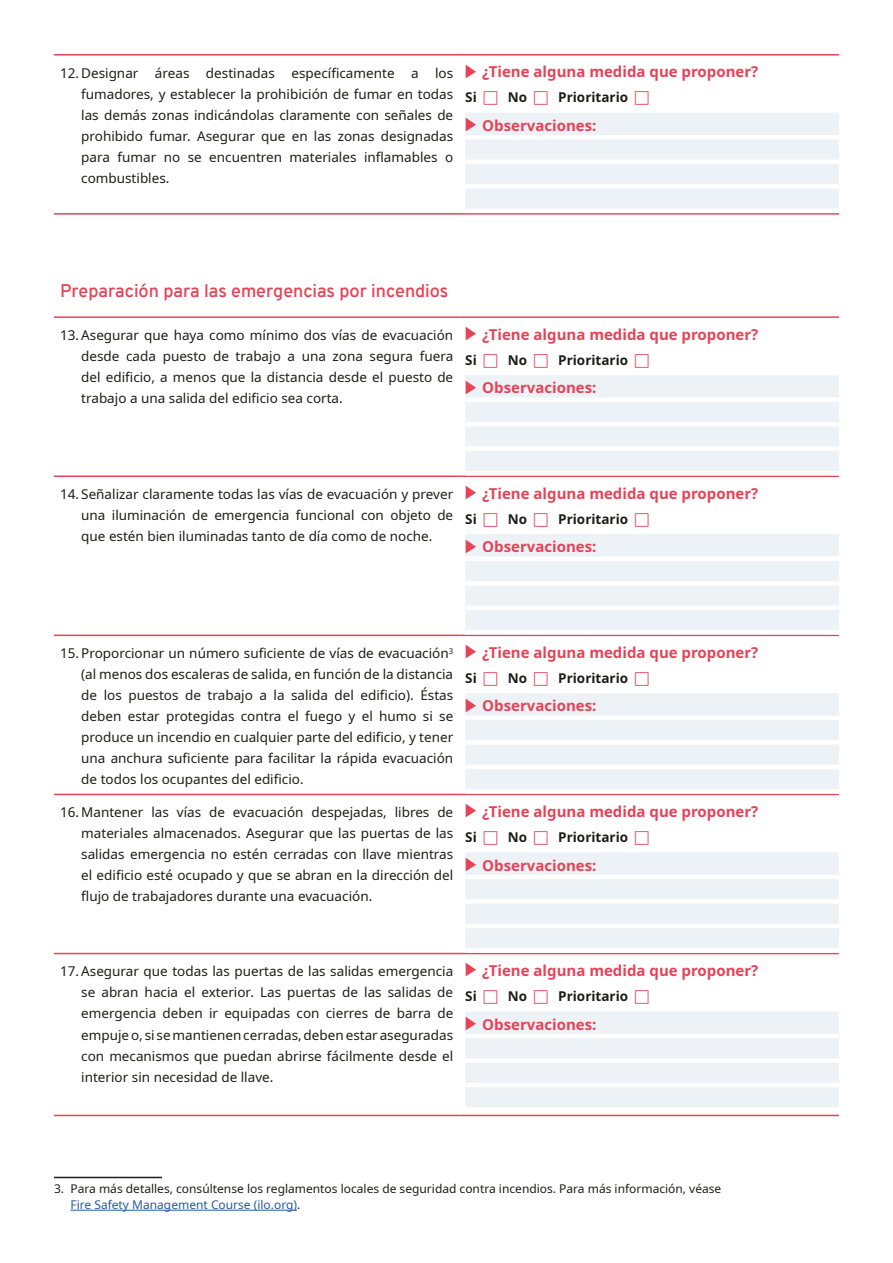
<style>
.page{position:relative;width:893px;height:1263px;background:#fff}
.page>*{position:absolute;margin:0;border:0;box-sizing:border-box;transform-origin:0 0}
.t1{font:600 18px "Overpass";color:#e54357}
.t2{font:700 15px "Noto Sans";color:#e54357}
.t3{font:13.5px/21px "Noto Sans";color:#1d1d1b;text-align:justify}
.t4{font:700 13.5px "Noto Sans";color:#1d1d1b}
.t5{font:12px/15.8px "Noto Sans";color:#1d1d1b}
.s1{font-family:"Arrows 1";font-weight:400}
.s2{color:#275b9c}
</style>
<div class="page">
<hr style="left:54px;top:54px;width:405px;height:2px;background:#e54357">
<hr style="left:459px;top:54px;width:380px;height:2px;background:#e54357">
<hr style="left:54px;top:316px;width:405px;height:2px;background:#e54357">
<hr style="left:459px;top:316px;width:380px;height:2px;background:#e54357">
<hr style="left:54px;top:475px;width:405px;height:2px;background:#e54357">
<hr style="left:459px;top:475px;width:380px;height:2px;background:#e54357">
<hr style="left:54px;top:635px;width:405px;height:1px;background:#e54357">
<hr style="left:459px;top:635px;width:380px;height:1px;background:#e54357">
<hr style="left:54px;top:794px;width:405px;height:1px;background:#e54357">
<hr style="left:459px;top:794px;width:380px;height:1px;background:#e54357">
<hr style="left:54px;top:953px;width:405px;height:1px;background:#e54357">
<hr style="left:459px;top:953px;width:380px;height:1px;background:#e54357">
<hr style="left:54px;top:1115px;width:405px;height:1px;background:#e54357">
<hr style="left:459px;top:1115px;width:380px;height:1px;background:#e54357">
<hr style="left:54px;top:213px;width:405px;height:2px;background:#e54357">
<hr style="left:459px;top:213px;width:380px;height:2px;background:#e54357">
<div style="left:465px;top:113px;width:374px;height:96px;background:#edf2f6"></div>
<hr style="left:465px;top:135px;width:374px;height:4px;background:#fff">
<div style="left:465px;top:184px;width:374px;height:5px;background:#fff"></div>
<div style="left:465px;top:159px;width:374px;height:5px;background:#fff"></div>
<div style="left:465px;top:375px;width:374px;height:96px;background:#edf2f6"></div>
<div style="left:465px;top:397px;width:374px;height:5px;background:#fff"></div>
<div style="left:465px;top:446px;width:374px;height:5px;background:#fff"></div>
<hr style="left:465px;top:422px;width:374px;height:4px;background:#fff">
<div style="left:465px;top:534px;width:374px;height:96px;background:#edf2f6"></div>
<div style="left:465px;top:556px;width:374px;height:5px;background:#fff"></div>
<div style="left:465px;top:605px;width:374px;height:5px;background:#fff"></div>
<hr style="left:465px;top:581px;width:374px;height:4px;background:#fff">
<div style="left:465px;top:693px;width:374px;height:96px;background:#edf2f6"></div>
<div style="left:465px;top:715px;width:374px;height:5px;background:#fff"></div>
<hr style="left:465px;top:765px;width:374px;height:4px;background:#fff">
<div style="left:465px;top:740px;width:374px;height:5px;background:#fff"></div>
<div style="left:465px;top:852px;width:374px;height:96px;background:#edf2f6"></div>
<hr style="left:465px;top:875px;width:374px;height:4px;background:#fff">
<hr style="left:465px;top:924px;width:374px;height:4px;background:#fff">
<div style="left:465px;top:899px;width:374px;height:5px;background:#fff"></div>
<div style="left:465px;top:1012px;width:374px;height:95px;background:#edf2f6"></div>
<hr style="left:465px;top:1034px;width:374px;height:4px;background:#fff">
<hr style="left:465px;top:1083px;width:374px;height:4px;background:#fff">
<div style="left:465px;top:1058px;width:374px;height:5px;background:#fff"></div>
<hr style="left:54px;top:1177px;width:108px;height:1px;background:#1d1d1b">
<hr style="left:70px;top:1210px;width:227px;height:1px;background:#275b9c">
<p class="t3" style="left:81px;top:63px;width:373px;text-indent:-21px">12. Designar áreas destinadas específicamente a los fumadores, y establecer la prohibición de fumar en todas las demás zonas indicándolas claramente con señales de prohibido fumar. Asegurar que en las zonas designadas para fumar no se encuentren materiales inflamables o combustibles.</p>
<p class="t2" style="left:465px;top:61px;width:295px"><span class="s1">8</span> ¿Tiene alguna medida que proponer?</p>
<p class="t4" style="left:465px;top:88px;width:13px">Si</p>
<p class="t4" style="left:508px;top:88px;width:21px">No</p>
<p class="t4" style="left:558px;top:88px;width:71px">Prioritario</p>
<p class="t2" style="left:465px;top:115px;width:133px"><span class="s1">8</span> Observaciones:</p>
<h1 class="t1" style="left:60px;top:278px;width:390px">Preparación para las emergencias por incendios</h1>
<p class="t3" style="left:81px;top:325px;width:373px;text-indent:-21px">13. Asegurar que haya como mínimo dos vías de evacuación desde cada puesto de trabajo a una zona segura fuera del edificio, a menos que la distancia desde el puesto de trabajo a una salida del edificio sea corta.</p>
<p class="t2" style="left:465px;top:324px;width:295px"><span class="s1">8</span> ¿Tiene alguna medida que proponer?</p>
<p class="t4" style="left:465px;top:350px;width:13px">Si</p>
<p class="t4" style="left:508px;top:350px;width:21px">No</p>
<p class="t4" style="left:558px;top:350px;width:71px">Prioritario</p>
<p class="t2" style="left:465px;top:377px;width:133px"><span class="s1">8</span> Observaciones:</p>
<p class="t3" style="left:81px;top:484px;width:373px;text-indent:-21px">14. Señalizar claramente todas las vías de evacuación y prever una iluminación de emergencia funcional con objeto de que estén bien iluminadas tanto de día como de noche.</p>
<p class="t2" style="left:465px;top:483px;width:295px"><span class="s1">8</span> ¿Tiene alguna medida que proponer?</p>
<p class="t4" style="left:465px;top:509px;width:13px">Si</p>
<p class="t4" style="left:508px;top:509px;width:21px">No</p>
<p class="t4" style="left:558px;top:509px;width:71px">Prioritario</p>
<p class="t2" style="left:465px;top:536px;width:133px"><span class="s1">8</span> Observaciones:</p>
<p class="t3" style="left:81px;top:643px;width:373px;text-indent:-21px">15. Proporcionar un número suficiente de vías de evacuación<sup>3 </sup>(al menos dos escaleras de salida, en función de la distancia de los puestos de trabajo a la salida del edificio). Éstas deben estar protegidas contra el fuego y el humo si se produce un incendio en cualquier parte del edificio, y tener una anchura suficiente para facilitar la rápida evacuación de todos los ocupantes del edificio.</p>
<p class="t2" style="left:465px;top:642px;width:295px"><span class="s1">8</span> ¿Tiene alguna medida que proponer?</p>
<p class="t4" style="left:465px;top:669px;width:13px">Si</p>
<p class="t4" style="left:508px;top:669px;width:21px">No</p>
<p class="t4" style="left:558px;top:669px;width:71px">Prioritario</p>
<p class="t2" style="left:465px;top:695px;width:133px"><span class="s1">8</span> Observaciones:</p>
<p class="t3" style="left:81px;top:802px;width:373px;text-indent:-21px">16. Mantener las vías de evacuación despejadas, libres de materiales almacenados. Asegurar que las puertas de las salidas emergencia no estén cerradas con llave mientras el edificio esté ocupado y que se abran en la dirección del flujo de trabajadores durante una evacuación.</p>
<p class="t2" style="left:465px;top:801px;width:295px"><span class="s1">8</span> ¿Tiene alguna medida que proponer?</p>
<p class="t4" style="left:465px;top:828px;width:13px">Si</p>
<p class="t4" style="left:508px;top:828px;width:21px">No</p>
<p class="t4" style="left:558px;top:828px;width:71px">Prioritario</p>
<p class="t2" style="left:465px;top:854px;width:133px"><span class="s1">8</span> Observaciones:</p>
<p class="t3" style="left:81px;top:961px;width:373px;text-indent:-21px">17. Asegurar que todas las puertas de las salidas emergencia se abran hacia el exterior. Las puertas de las salidas de emergencia deben ir equipadas con cierres de barra de empuje o, si se mantienen cerradas, deben estar aseguradas con mecanismos que puedan abrirse fácilmente desde el interior sin necesidad de llave.</p>
<p class="t2" style="left:465px;top:960px;width:295px"><span class="s1">8</span> ¿Tiene alguna medida que proponer?</p>
<p class="t4" style="left:465px;top:987px;width:13px">Si</p>
<p class="t4" style="left:508px;top:987px;width:21px">No</p>
<p class="t4" style="left:558px;top:987px;width:71px">Prioritario</p>
<p class="t2" style="left:465px;top:1013px;width:133px"><span class="s1">8</span> Observaciones:</p>
<p class="t5" style="left:70px;top:1181px;width:652px;text-indent:-16px">3. Para más detalles, consúltense los reglamentos locales de seguridad contra incendios. Para más información, véase<br><span class="s2">Fire Safety Management Course (ilo.org)</span>.</p>
</div>
